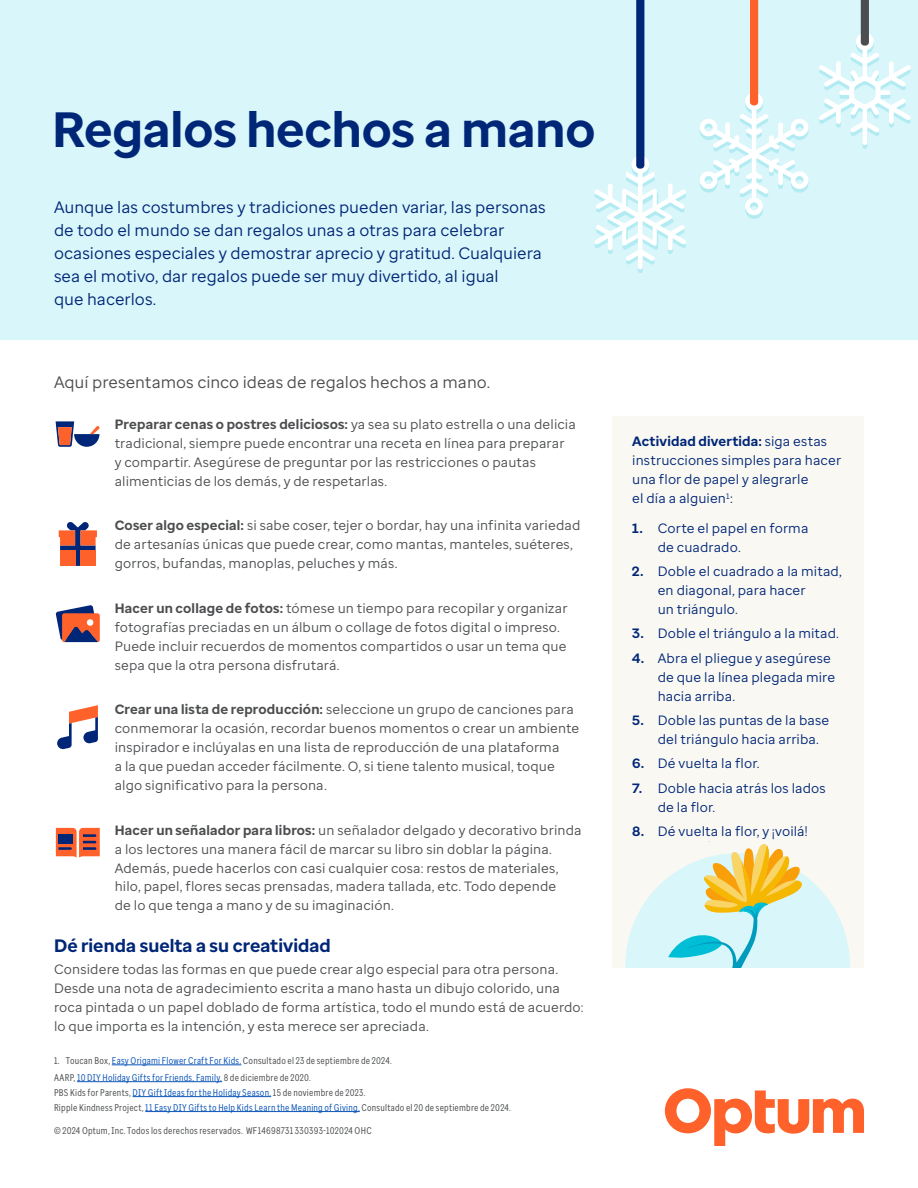
<style>
.page{position:relative;width:918px;height:1188px;background:#fff}
.page>*{position:absolute;margin:0;border:0;box-sizing:border-box;transform-origin:0 0}
.Headline{font:700 49.5px "Enterprise Sans";letter-spacing:-.005em;color:#002677}
.Subhead{font:700 18px "Enterprise Sans";letter-spacing:.005em;color:#002677}
.Intro{font:16.5px/23.1px "Enterprise Sans";color:#002677}
.Intro-2{font:16.5px "Enterprise Sans";color:#4b4d4f}
.Body{font:13.5px/18.9px "Enterprise Sans";letter-spacing:.01em;color:#4b4d4f}
.Body-2{font:13.5px/18.9px "Enterprise Sans";letter-spacing:.01em;color:#002677}
.Footnote_-_Multiple{font:9.75px "Enterprise Sans Cond";letter-spacing:.02em;color:#4b4d4f}
.Legal{font:9.75px "Enterprise Sans Cond";letter-spacing:.025em;color:#4b4d4f}
.Footnote_-_Multiple-2{font:9.75px "Enterprise Sans Cond";letter-spacing:.02em;color:#0c55b8}
.s1{font-weight:700}
.s2{color:#0c55b8}
.s3{color:#4b4d4f}
</style>
<div class="page">
<div style="left:0;top:0;width:918px;height:339px;background:#d9f6fa"></div>
<svg style="left:700px;top:0;width:109px;height:219px"></svg>
<svg style="left:819px;top:0;width:92px;height:149px"></svg>
<svg style="left:594px;top:0;width:92px;height:273px"></svg>
<hr style="left:112px;top:1065px;width:129px;height:1px;background:#0c55b8">
<hr style="left:77px;top:1081px;width:145px;height:1px;background:#0c55b8">
<hr style="left:133px;top:1096px;width:138px;height:1px;background:#0c55b8">
<hr style="left:145px;top:1111px;width:215px;height:1px;background:#0c55b8">
<svg style="left:57px;top:705px;width:41px;height:45px"></svg>
<svg style="left:59px;top:522px;width:38px;height:44px;background:#be6b5f"></svg>
<svg style="left:56px;top:421px;width:44px;height:26px"></svg>
<svg style="left:56px;top:605px;width:44px;height:37px;background:#a2666a"></svg>
<div style="left:87px;top:619px;width:6px;height:7px;background:#fff;border-radius:50%"></div>
<svg style="left:56px;top:828px;width:44px;height:30px"></svg>
<div style="left:58px;top:834px;width:15px;height:9px;background:#002677"></div>
<div style="left:612px;top:416px;width:252px;height:571px;background:#faf8f2"></div>
<div style="left:625px;top:853px;width:225px;height:225px;background:#d9f6fa;border-radius:50%"></div>
<svg style="left:666px;top:841px;width:136px;height:127px"></svg>
<div style="left:608px;top:968px;width:272px;height:118px;background:#fff"></div>
<svg style="left:665px;top:1088px;width:199px;height:58px"></svg>
<p class="Headline" style="left:52px;top:98px;width:545px">Regalos hechos a mano</p>
<p class="Intro" style="left:54px;top:195px;width:493px">Aunque las costumbres y tradiciones pueden variar, las personas de todo el mundo se dan regalos unas a otras para celebrar ocasiones especiales y demostrar aprecio y gratitud. Cualquiera sea el motivo, dar regalos puede ser muy divertido, al igual<br>que hacerlos.</p>
<p class="Intro-2" style="left:54px;top:371px;width:438px">Aquí presentamos cinco ideas de regalos hechos a mano.</p>
<p class="Body" style="left:115px;top:414px;width:463px"><span class="s1">Preparar cenas o postres deliciosos:</span> ya sea su plato estrella o una delicia tradicional, siempre puede encontrar una receta en línea para preparar<br>y compartir. Asegúrese de preguntar por las restricciones o pautas alimenticias de los demás, y de respetarlas.</p>
<p class="Body" style="left:115px;top:516px;width:467px"><span class="s1">Coser algo especial:</span> si sabe coser, tejer o bordar, hay una infinita variedad de artesanías únicas que puede crear, como mantas, manteles, suéteres, gorros, bufandas, manoplas, peluches y más.</p>
<p class="Body" style="left:115px;top:599px;width:454px"><span class="s1">Hacer un collage de fotos:</span> tómese un tiempo para recopilar y organizar fotografías preciadas en un álbum o collage de fotos digital o impreso.<br>Puede incluir recuerdos de momentos compartidos o usar un tema que sepa que la otra persona disfrutará.</p>
<p class="Body" style="left:115px;top:700px;width:466px"><span class="s1">Crear una lista de reproducción:</span> seleccione un grupo de canciones para conmemorar la ocasión, recordar buenos momentos o crear un ambiente inspirador e inclúyalas en una lista de reproducción de una plataforma<br>a la que puedan acceder fácilmente. O, si tiene talento musical, toque algo significativo para la persona.</p>
<p class="Body" style="left:115px;top:820px;width:468px"><span class="s1">Hacer un señalador para libros:</span> un señalador delgado y decorativo brinda a los lectores una manera fácil de marcar su libro sin doblar la página.<br>Además, puede hacerlos con casi cualquier cosa: restos de materiales, hilo, papel, flores secas prensadas, madera tallada, etc. Todo depende<br>de lo que tenga a mano y de su imaginación.</p>
<p class="Subhead" style="left:54px;top:934px;width:278px">Dé rienda suelta a su creatividad</p>
<p class="Body" style="left:54px;top:960px;width:531px">Considere todas las formas en que puede crear algo especial para otra persona.<br>Desde una nota de agradecimiento escrita a mano hasta un dibujo colorido, una roca pintada o un papel doblado de forma artística, todo el mundo está de acuerdo: lo que importa es la intención, y esta merece ser apreciada.</p>
<p class="Footnote_-_Multiple" style="left:54px;top:1054px;width:339px">1. Toucan Box, <span class="s2">Easy Origami Flower Craft For Kids.</span> Consultado el 23 de septiembre de 2024.</p>
<p class="Footnote_-_Multiple-2" style="left:54px;top:1071px;width:259px"><span class="s3">AARP,</span> 10 DIY Holiday Gifts for Friends, Family. <span class="s3">8 de diciembre de 2020.</span></p>
<p class="Footnote_-_Multiple" style="left:54px;top:1086px;width:313px">PBS Kids for Parents, <span class="s2">DIY Gift Ideas for the Holiday Season.</span> 15 de noviembre de 2023.</p>
<p class="Footnote_-_Multiple" style="left:54px;top:1101px;width:458px">Ripple Kindness Project, <span class="s2">11 Easy DIY Gifts to Help Kids Learn the Meaning of Giving.</span> Consultado el 20 de septiembre de 2024.</p>
<p class="Legal" style="left:54px;top:1124px;width:319px">© 2024 Optum, Inc. Todos los derechos reservados. WF14698731 330393-102024 OHC</p>
<p class="Body-2" style="left:632px;top:432px;width:210px"><span class="s1">Actividad divertida:</span> siga estas instrucciones simples para hacer una flor de papel y alegrarle<br>el día a alguien<sup>1</sup>:</p>
<p class="Body-2" style="left:658px;top:519px;width:152px;text-indent:-26px"><span class="s1">1.</span> Corte el papel en forma de cuadrado.</p>
<p class="Body-2" style="left:658px;top:562px;width:186px;text-indent:-26px"><span class="s1">2.</span> Doble el cuadrado a la mitad, en diagonal, para hacer<br>un triángulo.</p>
<p class="Body-2" style="left:632px;top:624px;width:208px"><span class="s1">3.</span> Doble el triángulo a la mitad.</p>
<p class="Body-2" style="left:658px;top:649px;width:179px;text-indent:-26px"><span class="s1">4.</span> Abra el pliegue y asegúrese de que la línea plegada mire hacia arriba.</p>
<p class="Body-2" style="left:658px;top:711px;width:173px;text-indent:-26px"><span class="s1">5.</span> Doble las puntas de la base del triángulo hacia arriba.</p>
<p class="Body-2" style="left:632px;top:754px;width:129px"><span class="s1">6.</span> Dé vuelta la flor.</p>
<p class="Body-2" style="left:658px;top:778px;width:170px;text-indent:-26px"><span class="s1">7.</span> Doble hacia atrás los lados de la flor.</p>
<p class="Body-2" style="left:632px;top:822px;width:177px"><span class="s1">8.</span> Dé vuelta la flor, y ¡voilá!</p>
</div>
